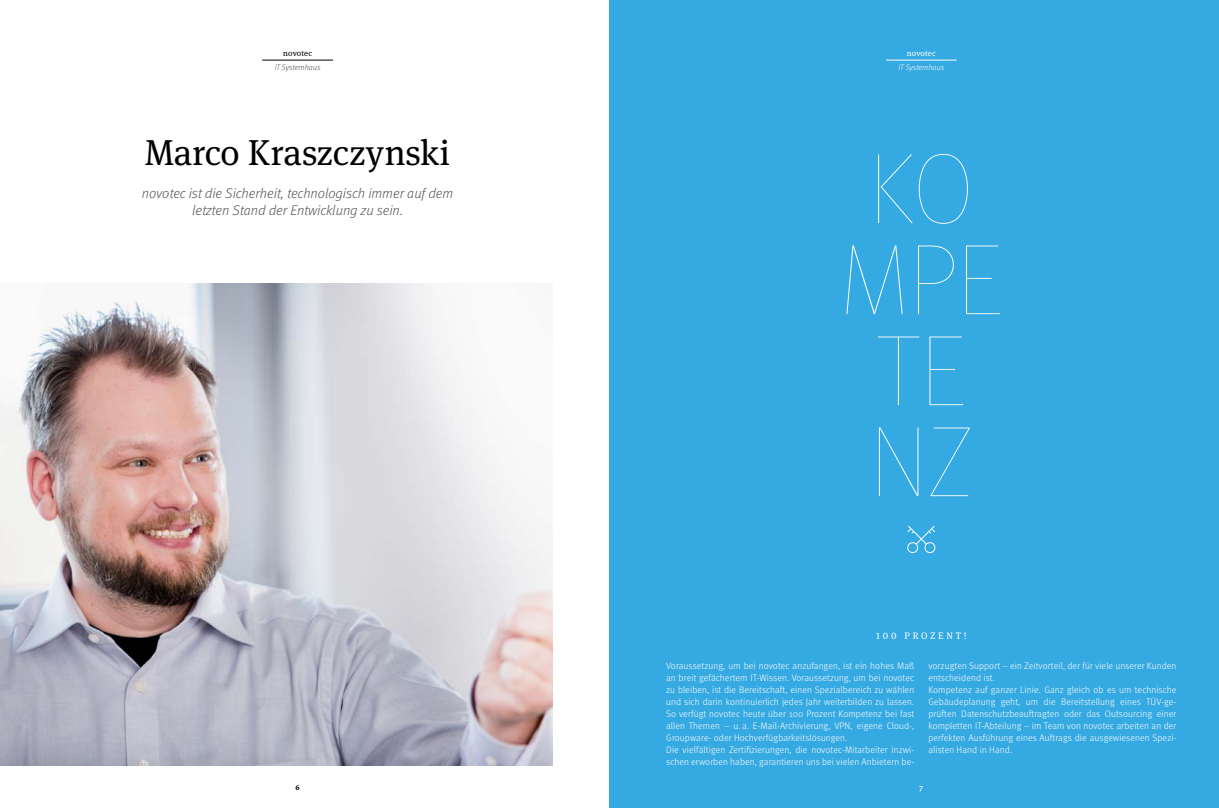
<style>
.page{position:relative;width:1219px;height:808px;background:#fff}
.page>*{position:absolute;margin:0;border:0;box-sizing:border-box;transform-origin:0 0}
.t1{font:100 100px/91px "Meta";color:#fff;text-align:center}
.t2{font:36px "Meta Serif Lf";color:#000}
.t3{font:italic 300 14px/16.8px "Meta OT";color:#515455;text-align:center}
.t4{font:300 9.5px/12px "Meta";letter-spacing:.01em;color:#fff}
.t5{font:9.5px "Meta Serif Lf";letter-spacing:.3em;color:#fff}
.t6{font:8.2px "Meta Serif Lf";letter-spacing:.025em;color:#fff}
.t7{font:8.2px "Meta Serif Lf";letter-spacing:.025em;color:#000}
.t8{font:italic 300 8px "Meta OT";color:#fff}
.t9{font:italic 300 8px "Meta OT";color:#515455}
.t10{font:700 7.5px "Meta Serif Sc";color:#fff}
.t11{font:700 7.5px "Meta Serif Sc";color:#000}
</style>
<div class="page">
<div style="left:609px;top:0;width:610px;height:808px;background:#35a9e1"></div>
<hr style="left:886px;top:60px;width:71px;height:1px;background:#fff">
<svg style="left:907px;top:525px;width:29px;height:28px"></svg>
<img style="left:0;top:283px;width:553px;height:482px">
<hr style="left:262px;top:60px;width:71px;height:1px;background:#000">
<p class="t7" style="left:283px;top:46px;width:31px">novotec</p>
<p class="t9" style="left:275px;top:62px;width:48px">IT Systemhaus</p>
<h2 class="t2" style="left:145px;top:122px;width:307px">Marco Kraszczynski</h2>
<h3 class="t3" style="left:142px;top:185px;width:313px">novotec ist die Sicherheit, technologisch immer auf dem letzten Stand der Entwicklung zu sein.</h3>
<p class="t11" style="left:295px;top:781px;width:6px">6</p>
<p class="t6" style="left:907px;top:46px;width:31px">novotec</p>
<p class="t8" style="left:898px;top:62px;width:48px">IT Systemhaus</p>
<h1 class="t1" style="left:840px;top:143px;width:164px">KO<br>MPE<br>TE<br>NZ</h1>
<p class="t5" style="left:876px;top:628px;width:92px">100 PROZENT!</p>
<p class="t4" style="left:666px;top:660px;width:250px">Voraussetzung, um bei novotec anzufangen, ist ein hohes Maß an breit gefächertem IT-Wissen. Voraussetzung, um bei novotec zu bleiben, ist die Bereitschaft, einen Spezialbereich zu wählen und sich darin kontinuierlich jedes Jahr weiterbilden zu lassen.<br>So verfügt novotec heute über 100 Prozent Kompetenz bei fast allen Themen – u. a. E-Mail-Archivierung, VPN, eigene Cloud-, Groupware- oder Hochverfügbarkeitslösungen.<br>Die vielfältigen Zertifizierungen, die novotec-Mitarbeiter inzwi&shy;schen erworben haben, garantieren uns bei vielen Anbietern be-</p>
<p class="t4" style="left:928px;top:660px;width:250px">vorzugten Support – ein Zeitvorteil, der für viele unserer Kunden entscheidend ist.<br>Kompetenz auf ganzer Linie. Ganz gleich ob es um technische Gebäudeplanung geht, um die Bereitstellung eines TÜV-ge&shy;prüften Datenschutzbeauftragten oder das Outsourcing einer kompletten IT-Abteilung – im Team von novotec arbeiten an der perfekten Ausführung eines Auftrags die ausgewiesenen Spezi&shy;alisten Hand in Hand.</p>
<p class="t10" style="left:920px;top:781px;width:5px">7</p>
</div>
